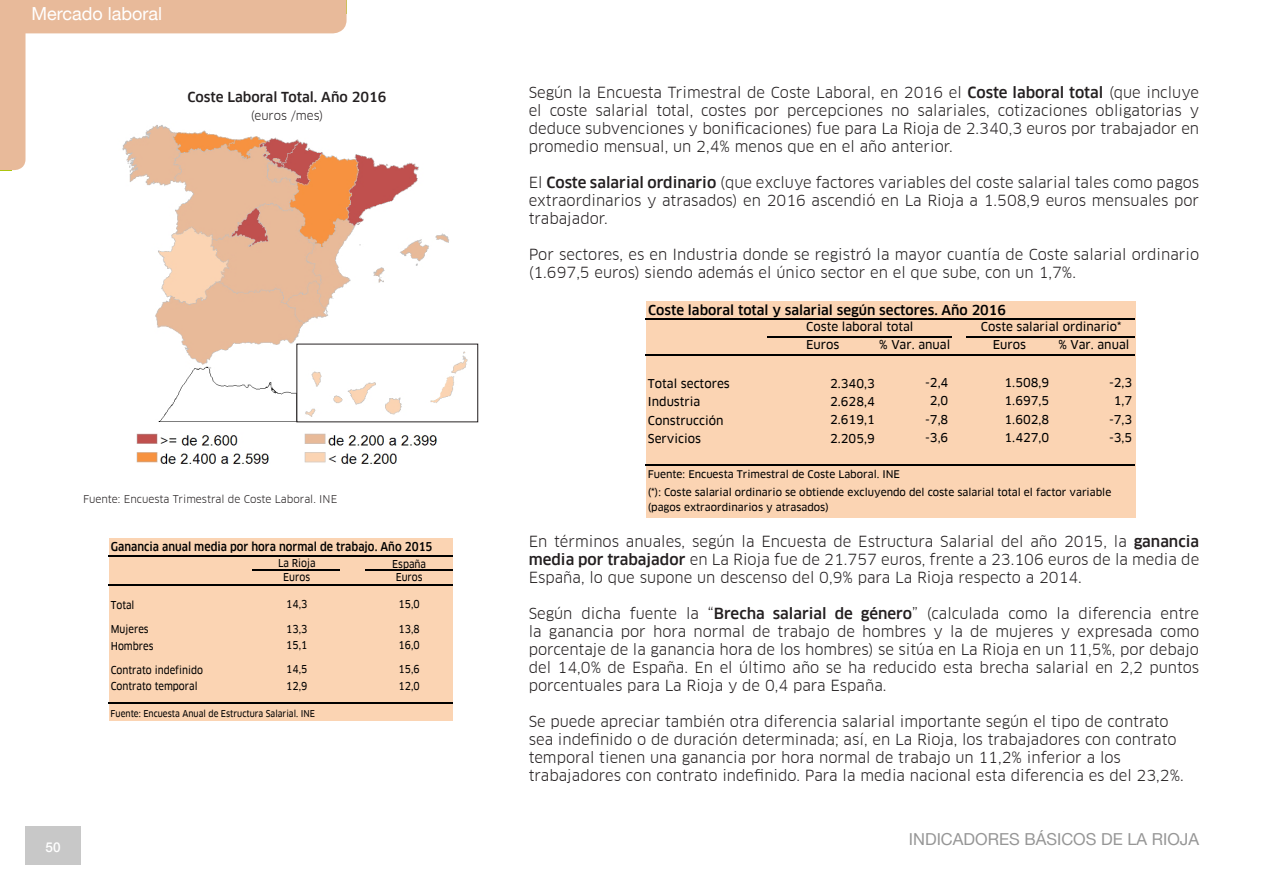
<style>
.page{position:relative;width:1263px;height:893px;background:#fff}
.page>*{position:absolute;margin:0;border:0;box-sizing:border-box;transform-origin:0 0}
.t1{font:18px "Helvetica Neue LT";color:#fff}
.t2{font:16.5px "Helvetica Neue LT";color:#969696}
.t3{font:15px/18px "Clan Offc Pro";color:#231f20;text-align:justify}
.titulos_graficos_sim{font:500 13.5px "Clan Offc Pro";color:#231f20}
.t4{font:500 13.5px "Helvetica Neue LT";color:#fff}
.t5{font:500 13.35px "Clan Offc Pro";color:#000}
.t6{font:12px "Clan Offc Pro News";color:#000}
.titulos_graficos_sim-2{font:12px "Clan Offc Pro";color:#231f20}
.t7{font:500 11.85px "Clan Offc Pro";color:#000;scale:.9 1}
.t8{font:10.65px "Clan Offc Pro News";color:#000;scale:.9 1}
.fuentes_de_graficos{font:10.5px "Clan Offc Pro";color:#231f20}
.t9{font:10.35px/14.4px "Clan Offc Pro News";color:#000}
.t10{font:9.15px "Clan Offc Pro News";color:#000;scale:.9 1}
.s1{font-weight:500}
</style>
<div class="page">
<div style="left:26px;top:826px;width:55px;height:39px;background:#c8c8c8"></div>
<svg style="left:0;top:0;width:347px;height:170px"></svg>
<img style="left:83px;top:105px;width:396px;height:359px">
<div style="left:109px;top:538px;width:344px;height:183px;background:#fbd4b3"></div>
<hr style="left:252px;top:569px;width:88px;height:2px;background:#000">
<hr style="left:109px;top:555px;width:344px;height:1px;background:#000">
<hr style="left:365px;top:569px;width:88px;height:2px;background:#000">
<hr style="left:109px;top:584px;width:344px;height:1px;background:#000">
<hr style="left:109px;top:702px;width:344px;height:1px;background:#000">
<div style="left:646px;top:301px;width:489px;height:216px;background:#fbd4b3"></div>
<hr style="left:767px;top:336px;width:184px;height:2px;background:#000">
<hr style="left:645px;top:318px;width:490px;height:1px;background:#000">
<hr style="left:966px;top:336px;width:169px;height:2px;background:#000">
<hr style="left:645px;top:355px;width:490px;height:1px;background:#000">
<hr style="left:645px;top:465px;width:490px;height:1px;background:#000">
<p class="t1" style="left:32px;top:3px;width:132px">Mercado laboral</p>
<p class="titulos_graficos_sim" style="left:188px;top:89px;width:200px">Coste Laboral Total. Año 2016</p>
<p class="titulos_graficos_sim-2" style="left:251px;top:109px;width:74px">(euros /mes)</p>
<p class="fuentes_de_graficos" style="left:83px;top:493px;width:256px">Fuente: Encuesta Trimestral de Coste Laboral. INE</p>
<p class="t4" style="left:46px;top:839px;width:17px">50</p>
<p class="t7" style="left:111px;top:540px;width:359px">Ganancia anual media por hora normal de trabajo. Año 2015</p>
<p class="t8" style="left:278px;top:557px;width:43px">La Rioja</p>
<p class="t8" style="left:392px;top:557px;width:39px">España</p>
<p class="t8" style="left:283px;top:571px;width:31px">Euros</p>
<p class="t8" style="left:396px;top:571px;width:31px">Euros</p>
<p class="t8" style="left:111px;top:598px;width:28px">Total</p>
<p class="t8" style="left:286px;top:598px;width:25px">14,3</p>
<p class="t8" style="left:399px;top:598px;width:25px">15,0</p>
<p class="t8" style="left:111px;top:623px;width:44px">Mujeres</p>
<p class="t8" style="left:286px;top:623px;width:25px">13,3</p>
<p class="t8" style="left:399px;top:623px;width:25px">13,8</p>
<p class="t8" style="left:111px;top:640px;width:49px">Hombres</p>
<p class="t8" style="left:286px;top:639px;width:25px">15,1</p>
<p class="t8" style="left:399px;top:639px;width:25px">16,0</p>
<p class="t8" style="left:111px;top:664px;width:104px">Contrato indefinido</p>
<p class="t8" style="left:286px;top:663px;width:25px">14,5</p>
<p class="t8" style="left:399px;top:663px;width:25px">15,6</p>
<p class="t8" style="left:111px;top:680px;width:98px">Contrato temporal</p>
<p class="t8" style="left:286px;top:679px;width:25px">12,9</p>
<p class="t8" style="left:399px;top:679px;width:25px">12,0</p>
<p class="t10" style="left:111px;top:708px;width:229px">Fuente: Encuesta Anual de Estructura Salarial. INE</p>
<p class="t3" style="left:529px;top:83px;width:672px">Según la Encuesta Trimestral de Coste Laboral, en 2016 el <span class="s1">Coste laboral total</span> (que incluye el coste salarial total, costes por percepciones no salariales, cotizaciones obligatorias y deduce subvenciones y bonificaciones) fue para La Rioja de 2.340,3 euros por trabajador en promedio mensual, un 2,4% menos que en el año anterior.</p>
<p class="t3" style="left:529px;top:173px;width:672px">El <span class="s1">Coste salarial ordinario</span> (que excluye factores variables del coste salarial tales como pagos extraordinarios y atrasados) en 2016 ascendió en La Rioja a 1.508,9 euros mensuales por trabajador.</p>
<p class="t3" style="left:529px;top:245px;width:672px">Por sectores, es en Industria donde se registró la mayor cuantía de Coste salarial ordinario (1.697,5 euros) siendo además el único sector en el que sube, con un 1,7%.</p>
<p class="t5" style="left:648px;top:302px;width:360px">Coste laboral total y salarial según sectores. Año 2016</p>
<p class="t6" style="left:806px;top:338px;width:35px">Euros</p>
<p class="t6" style="left:879px;top:338px;width:73px">% Var. anual</p>
<p class="t6" style="left:993px;top:338px;width:35px">Euros</p>
<p class="t6" style="left:1058px;top:338px;width:73px">% Var. anual</p>
<p class="t6" style="left:648px;top:376px;width:83px">Total sectores</p>
<p class="t6" style="left:830px;top:376px;width:46px">2.340,3</p>
<p class="t6" style="left:925px;top:376px;width:25px">-2,4</p>
<p class="t6" style="left:1004px;top:376px;width:46px">1.508,9</p>
<p class="t6" style="left:1109px;top:376px;width:25px">-2,3</p>
<p class="t6" style="left:648px;top:395px;width:54px">Industria</p>
<p class="t6" style="left:830px;top:395px;width:46px">2.628,4</p>
<p class="t6" style="left:930px;top:394px;width:20px">2,0</p>
<p class="t6" style="left:1004px;top:394px;width:46px">1.697,5</p>
<p class="t6" style="left:1114px;top:394px;width:20px">1,7</p>
<p class="t6" style="left:648px;top:414px;width:77px">Construcción</p>
<p class="t6" style="left:830px;top:413px;width:46px">2.619,1</p>
<p class="t6" style="left:925px;top:412px;width:25px">-7,8</p>
<p class="t6" style="left:1004px;top:412px;width:46px">1.602,8</p>
<p class="t6" style="left:1109px;top:412px;width:25px">-7,3</p>
<p class="t6" style="left:648px;top:431px;width:55px">Servicios</p>
<p class="t6" style="left:830px;top:431px;width:46px">2.205,9</p>
<p class="t6" style="left:925px;top:431px;width:25px">-3,6</p>
<p class="t6" style="left:1004px;top:431px;width:46px">1.427,0</p>
<p class="t6" style="left:1109px;top:431px;width:25px">-3,5</p>
<p class="t9" style="left:648px;top:467px;width:254px">Fuente: Encuesta Trimestral de Coste Laboral. INE</p>
<p class="t6" style="left:806px;top:320px;width:109px">Coste laboral total</p>
<p class="t6" style="left:981px;top:320px;width:142px">Coste salarial ordinario*</p>
<p class="t9" style="left:648px;top:485px;width:465px">(*): Coste salarial ordinario se obtiende excluyendo del coste salarial total el factor variable (pagos extraordinarios y atrasados)</p>
<p class="t3" style="left:529px;top:532px;width:672px">En términos anuales, según la Encuesta de Estructura Salarial del año 2015, la <span class="s1">ganancia media por trabajador</span> en La Rioja fue de 21.757 euros, frente a 23.106 euros de la media de España, lo que supone un descenso del 0,9% para La Rioja respecto a 2014.</p>
<p class="t3" style="left:529px;top:604px;width:672px">Según dicha fuente la “<span class="s1">Brecha salarial de género</span>” (calculada como la diferencia entre la ganancia por hora normal de trabajo de hombres y la de mujeres y expresada como porcentaje de la ganancia hora de los hombres) se sitúa en La Rioja en un 11,5%, por debajo del 14,0% de España. En el último año se ha reducido esta brecha salarial en 2,2 puntos porcentuales para La Rioja y de 0,4 para España.</p>
<p class="t3" style="left:529px;top:712px;width:656px;text-align:left">Se puede apreciar también otra diferencia salarial importante según el tipo de contrato sea indefinido o de duración determinada; así, en La Rioja, los trabajadores con contrato temporal tienen una ganancia por hora normal de trabajo un 11,2% inferior a los trabajadores con contrato indefinido. Para la media nacional esta diferencia es del 23,2%.</p>
<p class="t2" style="left:909px;top:829px;width:292px">INDICADORES BÁSICOS DE LA RIOJA</p>
</div>
